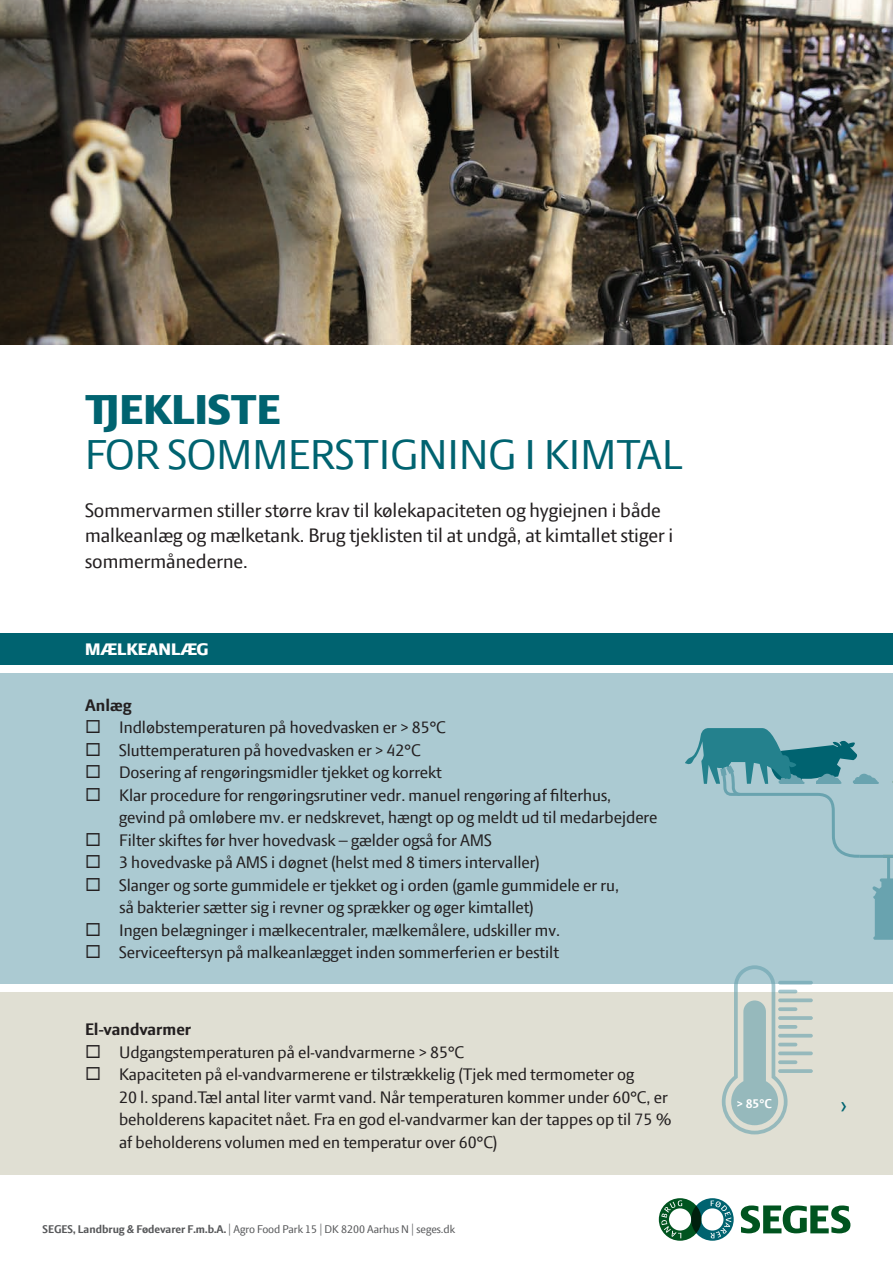
<style>
.page{position:relative;width:893px;height:1263px;background:#fff}
.page>*{position:absolute;margin:0;border:0;box-sizing:border-box;transform-origin:0 0}
.t1{font:45px "LF Press Sans";color:#006370}
.t2{font:800 45px "LF Press Sans";color:#006370}
.t3{font:27px "LF Press Sans";color:#006370}
.t4{font:21px/25.2px "LF Press Sans";color:#231f20}
.t5{font:18px/22.5px "LF Press Sans";color:#231f20}
.t6{font:700 18px "LF Press Sans";color:#231f20}
.t7{font:800 18px "LF Press Sans";color:#fff}
.t8{font:700 13.8px "LF Press Sans";color:#fff}
.t9{font:12px "LF Press Sans";color:#57585a}
.s1{font-weight:700}
</style>
<div class="page">
<div style="left:0;top:633px;width:893px;height:32px;background:#006370"></div>
<img style="left:0;top:0;width:893px;height:344px">
<div style="left:0;top:992px;width:893px;height:183px;background:#e0dfd3"></div>
<div style="left:0;top:673px;width:893px;height:311px;background:#abcad2"></div>
<svg style="left:659px;top:1198px;width:75px;height:43px"></svg>
<svg style="left:741px;top:1205px;width:109px;height:28px"></svg>
<svg style="left:722px;top:965px;width:65px;height:169px"></svg>
<hr style="left:778px;top:990px;width:19px;height:3px;background:#69a3af;border-radius:2px">
<svg style="left:778px;top:1007px;width:19px;height:4px"></svg>
<svg style="left:778px;top:1025px;width:19px;height:4px"></svg>
<hr style="left:778px;top:1043px;width:19px;height:3px;background:#69a3af;border-radius:2px">
<svg style="left:778px;top:1060px;width:19px;height:4px"></svg>
<hr style="left:778px;top:981px;width:35px;height:3px;background:#69a3af;border-radius:2px">
<svg style="left:778px;top:998px;width:35px;height:4px"></svg>
<hr style="left:778px;top:1016px;width:35px;height:4px;background:#9bbcbe;border-radius:2px">
<hr style="left:778px;top:1034px;width:35px;height:3px;background:#69a3af;border-radius:2px">
<svg style="left:778px;top:1051px;width:35px;height:4px"></svg>
<svg style="left:778px;top:1069px;width:35px;height:4px"></svg>
<svg style="left:873px;top:936px;width:20px;height:4px"></svg>
<svg style="left:685px;top:728px;width:208px;height:196px"></svg>
<hr style="left:860px;top:855px;width:33px;height:3px;background:#69a3af">
<h1 class="t2" style="left:85px;top:383px;width:197px">TJEKLISTE</h1>
<h1 class="t1" style="left:85px;top:428px;width:599px">FOR SOMMERSTIGNING I KIMTAL</h1>
<p class="t4" style="left:85px;top:497px;width:590px">Sommervarmen stiller større krav til kølekapaciteten og hygiejnen i både malkeanlæg og mælketank. Brug tjeklisten til at undgå, at kimtallet stiger i sommermånederne.</p>
<p class="t7" style="left:85px;top:639px;width:125px">MÆLKEANLÆG</p>
<p class="t6" style="left:85px;top:695px;width:48px">Anlæg</p>
<p class="t5" style="left:85px;top:716px;width:362px">◻ Indløbstemperaturen på hovedvasken er &gt; 85°C</p>
<p class="t5" style="left:85px;top:738px;width:337px">◻ Sluttemperaturen på hovedvasken er &gt; 42°C</p>
<p class="t5" style="left:85px;top:761px;width:358px">◻ Dosering af rengøringsmidler tjekket og korrekt</p>
<p class="t5" style="left:119px;top:783px;width:540px;text-indent:-34px">◻ Klar procedure for rengøringsrutiner vedr. manuel rengøring af filterhus, gevind på omløbere mv. er nedskrevet, hængt op og meldt ud til medarbejdere</p>
<p class="t5" style="left:85px;top:828px;width:408px">◻ Filter skiftes før hver hovedvask – gælder også for AMS</p>
<p class="t5" style="left:85px;top:851px;width:457px">◻ 3 hovedvaske på AMS i døgnet (helst med 8 timers intervaller)</p>
<p class="t5" style="left:120px;top:873px;width:501px;text-indent:-35px">◻ Slanger og sorte gummidele er tjekket og i orden (gamle gummidele er ru, så bakterier sætter sig i revner og sprækker og øger kimtallet)</p>
<p class="t5" style="left:85px;top:918px;width:476px">◻ Ingen belægninger i mælkecentraler, mælkemålere, udskiller mv.</p>
<p class="t5" style="left:85px;top:941px;width:475px">◻ Serviceeftersyn på malkeanlægget inden sommerferien er bestilt</p>
<p class="t6" style="left:85px;top:1019px;width:108px">El-vandvarmer</p>
<p class="t5" style="left:85px;top:1040px;width:381px">◻ Udgangstemperaturen på el-vandvarmerne &gt; 85°C</p>
<p class="t5" style="left:119px;top:1063px;width:554px;text-indent:-34px">◻ Kapaciteten på el-vandvarmerene er tilstrækkelig (Tjek med termometer og<br>20 l. spand.Tæl antal liter varmt vand. Når temperaturen kommer under 60°C, er beholderens kapacitet nået. Fra en god el-vandvarmer kan der tappes op til 75 % af beholderens volumen med en temperatur over 60°C)</p>
<p class="t9" style="left:43px;top:1222px;width:414px"><span class="s1">SEGES, Landbrug &amp; Fødevarer F.m.b.A.</span> | Agro Food Park 15 | DK 8200 Aarhus N | seges.dk</p>
<p class="t8" style="left:736px;top:1095px;width:37px">&gt; 85°C</p>
<h2 class="t3" style="left:840px;top:1089px;width:9px">›</h2>
</div>
